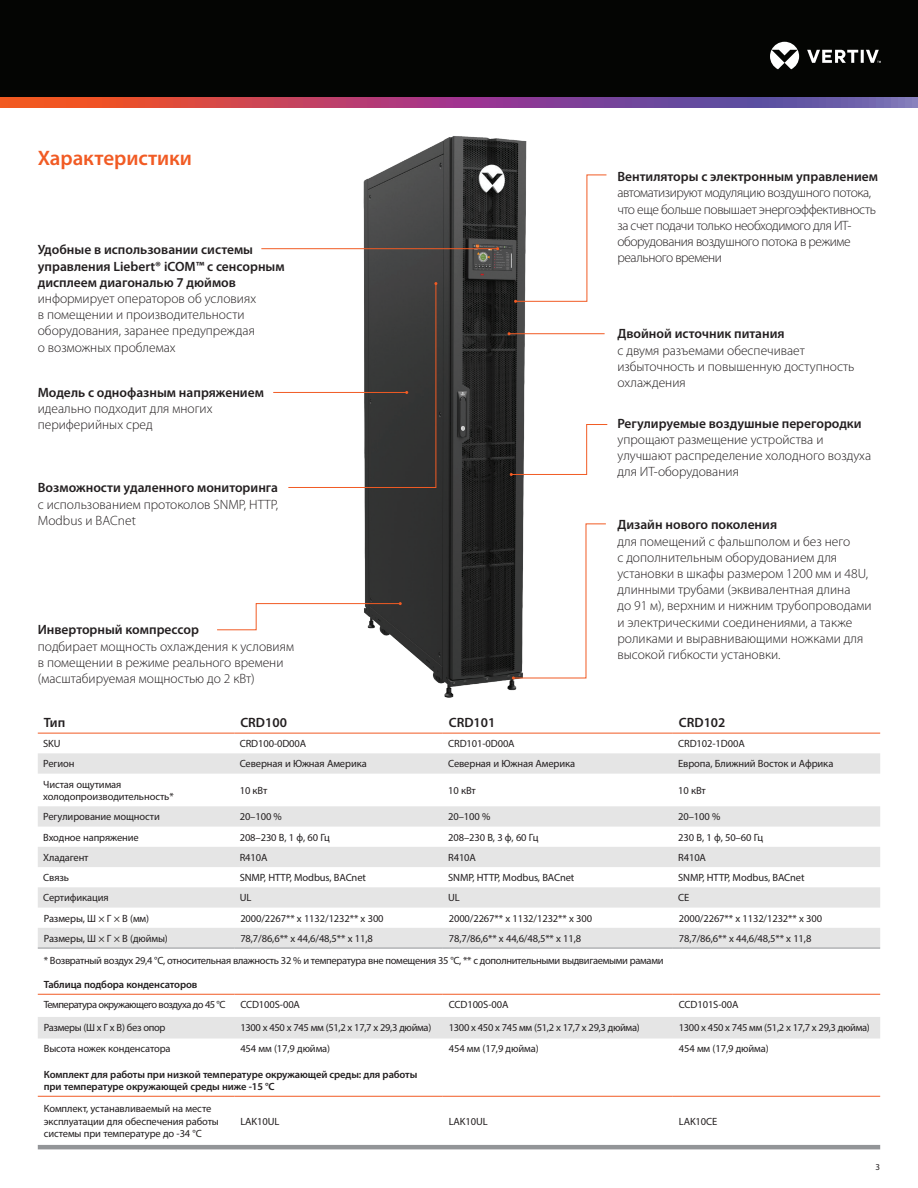
<style>
.page{position:relative;width:918px;height:1188px;background:#fff}
.page>*{position:absolute;margin:0;border:0;box-sizing:border-box;transform-origin:0 0}
.t1{font:600 21px "Myriad Pro";letter-spacing:-.005em;color:#f15b24}
.t2{font:300 13.5px/16.2px "Myriad Pro";color:#231f20}
.t3{font:600 13.5px/16.2px "Myriad Pro";color:#231f20}
.t4{font:300 13.5px/16.2px "Myriad Pro";letter-spacing:-.03em;color:#231f20}
.t5{font:10.5px/12.6px "Myriad Pro";letter-spacing:-.01em;color:#231f20}
.t6{font:10.5px "Myriad Pro";letter-spacing:-.03em;color:#231f20}
.t7{font:600 10.5px/12.6px "Myriad Pro";letter-spacing:-.01em;color:#231f20}
.t8{font:10.5px "Myriad Pro";letter-spacing:-.05em;color:#231f20}
.t9{font:9px "Myriad Pro";color:#231f20}
</style>
<div class="page">
<div style="left:0;top:0;width:918px;height:108px;background:#040503"></div>
<svg style="left:770px;top:42px;width:111px;height:27px"></svg>
<svg style="left:0;top:98px;width:918px;height:10px;background:#a24a76"></svg>
<img style="left:353px;top:136px;width:222px;height:562px">
<svg style="left:512px;top:523px;width:94px;height:157px"></svg>
<hr style="left:261px;top:248px;width:237px;height:1px;background:#f15b24">
<svg style="left:510px;top:424px;width:98px;height:52px"></svg>
<hr style="left:509px;top:333px;width:96px;height:1px;background:#f15b24">
<svg style="left:514px;top:174px;width:93px;height:129px"></svg>
<svg style="left:217px;top:602px;width:185px;height:29px"></svg>
<hr style="left:273px;top:392px;width:134px;height:1px;background:#f15b24">
<svg style="left:288px;top:282px;width:149px;height:206px"></svg>
<svg style="left:38px;top:993px;width:842px;height:103px"></svg>
<svg style="left:38px;top:753px;width:842px;height:195px;fill:#ededed"></svg>
<div style="left:38px;top:1017px;width:842px;height:22px;background:#e5e5e5"></div>
<hr style="left:38px;top:1145px;width:842px;height:4px;background:#939598">
<hr style="left:38px;top:733px;width:196px;height:1px;background:#f15b24">
<hr style="left:234px;top:733px;width:209px;height:1px;background:#f15b24">
<hr style="left:443px;top:733px;width:230px;height:1px;background:#f15b24">
<hr style="left:673px;top:733px;width:207px;height:1px;background:#f15b24">
<hr style="left:38px;top:994px;width:196px;height:1px;background:#f15b24">
<hr style="left:234px;top:994px;width:209px;height:1px;background:#f15b24">
<hr style="left:443px;top:994px;width:230px;height:1px;background:#f15b24">
<hr style="left:673px;top:994px;width:207px;height:1px;background:#f15b24">
<hr style="left:38px;top:1096px;width:196px;height:1px;background:#f15b24">
<hr style="left:234px;top:1096px;width:209px;height:1px;background:#f15b24">
<hr style="left:443px;top:1096px;width:230px;height:1px;background:#f15b24">
<hr style="left:673px;top:1096px;width:207px;height:1px;background:#f15b24">
<hr style="left:38px;top:948px;width:196px;height:1px;background:#939598">
<hr style="left:234px;top:948px;width:209px;height:1px;background:#939598">
<hr style="left:443px;top:948px;width:230px;height:1px;background:#939598">
<hr style="left:673px;top:948px;width:207px;height:1px;background:#939598">
<h1 class="t1" style="left:38px;top:146px;width:156px">Характеристики</h1>
<p class="t3" style="left:38px;top:242px;width:248px">Удобные в использовании системы управления Liebert® iCOM™ с сенсорным дисплеем диагональю 7 дюймов</p>
<p class="t2" style="left:38px;top:291px;width:220px">информирует операторов об условиях в помещении и производительности оборудования, заранее предупреждая о возможных проблемах</p>
<p class="t3" style="left:38px;top:385px;width:228px">Модель с однофазным напряжением</p>
<p class="t2" style="left:38px;top:401px;width:176px">идеально подходит для многих периферийных сред</p>
<p class="t3" style="left:38px;top:480px;width:242px">Возможности удаленного мониторинга</p>
<p class="t2" style="left:38px;top:496px;width:242px">с использованием протоколов SNMP, HTTP,<br>Modbus и BACnet</p>
<p class="t3" style="left:38px;top:622px;width:163px">Инверторный компрессор</p>
<p class="t2" style="left:38px;top:638px;width:258px">подбирает мощность охлаждения к условиям в помещении в режиме реального времени (масштабируемая мощностью до 2 кВт)</p>
<p class="t3" style="left:617px;top:169px;width:262px">Вентиляторы с электронным управлением</p>
<p class="t4" style="left:617px;top:185px;width:260px">автоматизируют модуляцию воздушного потока, что еще больше повышает энергоэффективность за счет подачи только необходимого для ИТ&shy;оборудования воздушного потока в режиме реального времени</p>
<p class="t3" style="left:617px;top:326px;width:169px">Двойной источник питания</p>
<p class="t2" style="left:617px;top:342px;width:239px">с двумя разъемами обеспечивает избыточность и повышенную доступность охлаждения</p>
<p class="t3" style="left:617px;top:415px;width:246px">Регулируемые воздушные перегородки</p>
<p class="t2" style="left:617px;top:432px;width:255px">упрощают размещение устройства и улучшают распределение холодного воздуха для ИТ-оборудования</p>
<p class="t3" style="left:617px;top:517px;width:161px">Дизайн нового поколения</p>
<p class="t2" style="left:617px;top:533px;width:256px">для помещений с фальшполом и без него<br>с дополнительным оборудованием для установки в шкафы размером 1200 мм и 48U, длинными трубами (эквивалентная длина<br>до 91 м), верхним и нижним трубопроводами и электрическими соединениями, а также роликами и выравнивающими ножками для высокой гибкости установки.</p>
<p class="t3" style="left:44px;top:715px;width:23px">Тип</p>
<p class="t3" style="left:240px;top:715px;width:48px">CRD100</p>
<p class="t3" style="left:449px;top:715px;width:48px">CRD101</p>
<p class="t3" style="left:679px;top:715px;width:48px">CRD102</p>
<p class="t5" style="left:43px;top:737px;width:19px">SKU</p>
<p class="t5" style="left:240px;top:737px;width:68px">CRD100-0D00A</p>
<p class="t5" style="left:448px;top:737px;width:68px">CRD101-0D00A</p>
<p class="t5" style="left:678px;top:737px;width:68px">CRD102-1D00A</p>
<p class="t5" style="left:43px;top:757px;width:33px">Регион</p>
<p class="t5" style="left:240px;top:757px;width:129px">Северная и Южная Америка</p>
<p class="t5" style="left:448px;top:757px;width:129px">Северная и Южная Америка</p>
<p class="t5" style="left:678px;top:757px;width:157px">Европа, Ближний Восток и Африка</p>
<p class="t5" style="left:43px;top:778px;width:132px">Чистая ощутимая холодопроизводительность*</p>
<p class="t5" style="left:240px;top:784px;width:29px">10 кВт</p>
<p class="t5" style="left:448px;top:784px;width:29px">10 кВт</p>
<p class="t5" style="left:678px;top:784px;width:29px">10 кВт</p>
<p class="t5" style="left:43px;top:810px;width:118px">Регулирование мощности</p>
<p class="t5" style="left:240px;top:810px;width:44px">20–100 %</p>
<p class="t5" style="left:448px;top:810px;width:44px">20–100 %</p>
<p class="t5" style="left:678px;top:810px;width:44px">20–100 %</p>
<p class="t5" style="left:43px;top:831px;width:97px">Входное напряжение</p>
<p class="t5" style="left:240px;top:831px;width:92px">208–230 В, 1 ф, 60 Гц</p>
<p class="t5" style="left:448px;top:831px;width:92px">208–230 В, 3 ф, 60 Гц</p>
<p class="t5" style="left:678px;top:831px;width:86px">230 В, 1 ф, 50–60 Гц</p>
<p class="t5" style="left:43px;top:851px;width:47px">Хладагент</p>
<p class="t5" style="left:240px;top:851px;width:29px">R410A</p>
<p class="t5" style="left:448px;top:851px;width:29px">R410A</p>
<p class="t5" style="left:678px;top:851px;width:29px">R410A</p>
<p class="t5" style="left:43px;top:871px;width:27px">Связь</p>
<p class="t5" style="left:240px;top:871px;width:128px">SNMP, HTTP, Modbus, BACnet</p>
<p class="t5" style="left:448px;top:871px;width:128px">SNMP, HTTP, Modbus, BACnet</p>
<p class="t5" style="left:678px;top:871px;width:128px">SNMP, HTTP, Modbus, BACnet</p>
<p class="t5" style="left:43px;top:891px;width:67px">Сертификация</p>
<p class="t5" style="left:240px;top:891px;width:13px">UL</p>
<p class="t5" style="left:448px;top:891px;width:13px">UL</p>
<p class="t5" style="left:678px;top:891px;width:13px">CE</p>
<p class="t5" style="left:44px;top:912px;width:107px">Размеры, Ш × Г × В (мм)</p>
<p class="t5" style="left:240px;top:912px;width:145px">2000/2267** x 1132/1232** x 300</p>
<p class="t5" style="left:449px;top:912px;width:145px">2000/2267** x 1132/1232** x 300</p>
<p class="t5" style="left:679px;top:912px;width:145px">2000/2267** x 1132/1232** x 300</p>
<p class="t5" style="left:44px;top:932px;width:126px">Размеры, Ш × Г × В (дюймы)</p>
<p class="t5" style="left:240px;top:932px;width:134px">78,7/86,6** x 44,6/48,5** x 11,8</p>
<p class="t5" style="left:449px;top:932px;width:134px">78,7/86,6** x 44,6/48,5** x 11,8</p>
<p class="t5" style="left:679px;top:932px;width:134px">78,7/86,6** x 44,6/48,5** x 11,8</p>
<p class="t6" style="left:44px;top:954px;width:621px">* Возвратный воздух 29,4 °C, относительная влажность 32 % и температура вне помещения 35 °C, ** с дополнительными выдвигаемыми рамами</p>
<p class="t7" style="left:44px;top:979px;width:155px">Таблица подбора конденсаторов</p>
<p class="t8" style="left:44px;top:998px;width:183px">Температура окружающего воздуха до 45 °C</p>
<p class="t5" style="left:240px;top:998px;width:61px">CCD100S-00A</p>
<p class="t5" style="left:449px;top:998px;width:61px">CCD100S-00A</p>
<p class="t5" style="left:679px;top:998px;width:61px">CCD101S-00A</p>
<p class="t6" style="left:44px;top:1021px;width:123px">Размеры (Ш x Г x В) без опор</p>
<p class="t6" style="left:240px;top:1021px;width:192px">1300 x 450 x 745 мм (51,2 x 17,7 x 29,3 дюйма)</p>
<p class="t6" style="left:449px;top:1021px;width:192px">1300 x 450 x 745 мм (51,2 x 17,7 x 29,3 дюйма)</p>
<p class="t6" style="left:679px;top:1021px;width:192px">1300 x 450 x 745 мм (51,2 x 17,7 x 29,3 дюйма)</p>
<p class="t5" style="left:44px;top:1042px;width:128px">Высота ножек конденсатора</p>
<p class="t5" style="left:240px;top:1042px;width:91px">454 мм (17,9 дюйма)</p>
<p class="t5" style="left:449px;top:1042px;width:91px">454 мм (17,9 дюйма)</p>
<p class="t5" style="left:679px;top:1042px;width:91px">454 мм (17,9 дюйма)</p>
<p class="t7" style="left:44px;top:1068px;width:375px">Комплект для работы при низкой температуре окружающей среды: для работы при температуре окружающей среды ниже -15 °C</p>
<p class="t5" style="left:44px;top:1102px;width:177px">Комплект, устанавливаемый на месте эксплуатации для обеспечения работы системы при температуре до -34 °C</p>
<p class="t5" style="left:240px;top:1115px;width:40px">LAK10UL</p>
<p class="t5" style="left:449px;top:1115px;width:40px">LAK10UL</p>
<p class="t5" style="left:679px;top:1115px;width:40px">LAK10CE</p>
<p class="t9" style="left:876px;top:1161px;width:6px">3</p>
</div>
